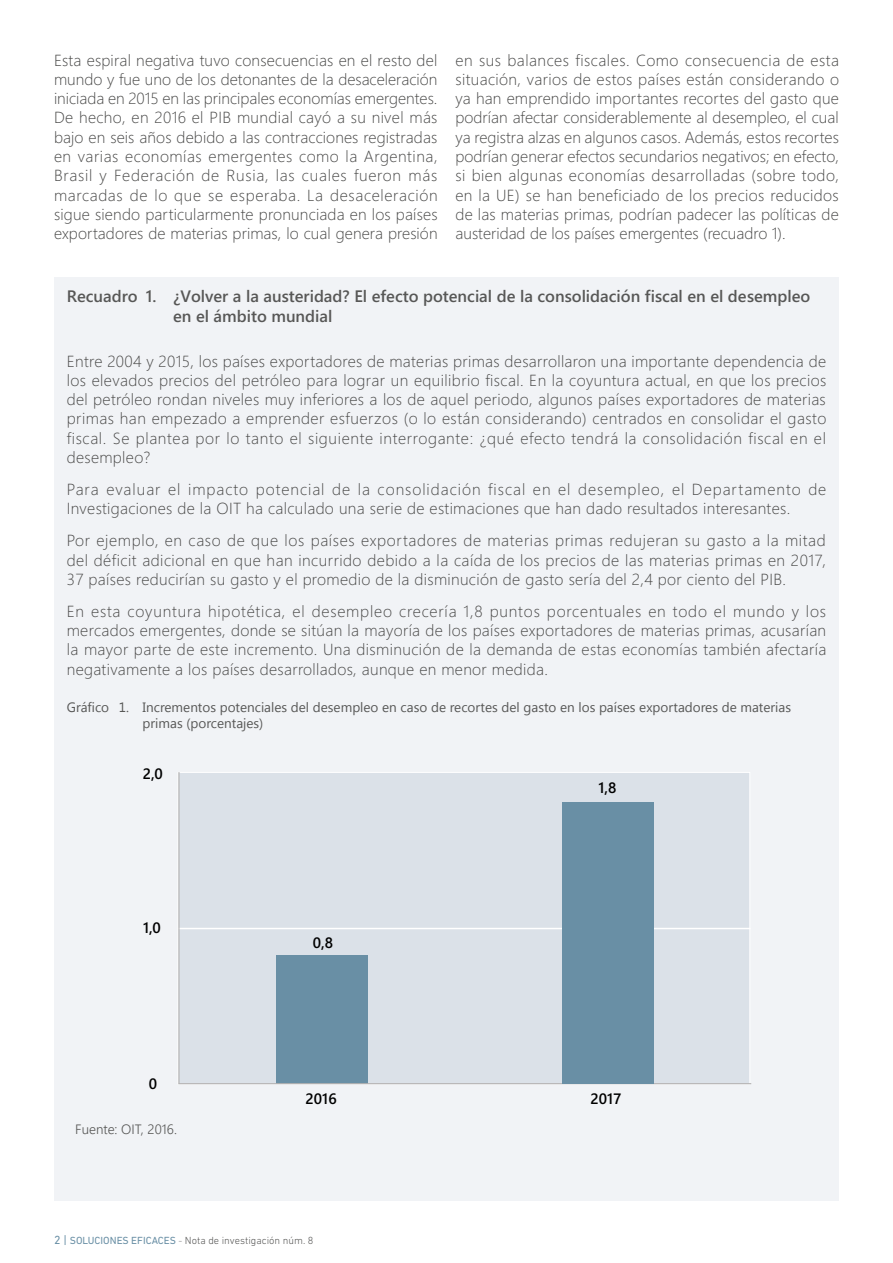
<style>
.page{position:relative;width:893px;height:1263px;background:#fff}
.page>*{position:absolute;margin:0;border:0;box-sizing:border-box;transform-origin:0 0}
.t1{font:600 16.5px/19.8px "Segoe WP";color:#575756}
.t2{font:300 16.05px/19.2px "Segoe WP";letter-spacing:.02em;color:#474746;text-align:justify}
.t3{font:600 15px "Segoe WP";color:#000}
.t4{font:13.5px/16.2px "Segoe UI";color:#575756}
.t5{font:300 13.5px "Segoe UI";color:#575756}
.t6{font:300 10.5px "DIN Next LT Pro";color:#575756}
.s1{font-weight:400;font-size:12px;color:#698fa5}
.s2{font-weight:400;color:#698fa5}
.s3{color:#878787}
</style>
<div class="page">
<div style="left:54px;top:277px;width:785px;height:924px;background:#f1f3f6"></div>
<div style="left:178px;top:772px;width:572px;height:312px;background:#dbe1e8;border:1px solid #fff"></div>
<div style="left:276px;top:955px;width:91px;height:129px;background:#698fa5"></div>
<hr style="left:178px;top:928px;width:573px;height:1px;background:#fff">
<hr style="left:178px;top:1083px;width:573px;height:1px;background:#b3b2b2">
<div style="left:562px;top:802px;width:91px;height:282px;background:#698fa5"></div>
<hr style="left:178px;top:772px;width:2px;height:312px;background:#b3b2b2">
<p class="t2" style="left:54px;top:50px;width:385px">Esta espiral negativa tuvo consecuencias en el resto del mundo y fue uno de los detonantes de la desaceleración iniciada en 2015 en las principales economías emergentes.<br>De hecho, en 2016 el PIB mundial cayó a su nivel más bajo en seis años debido a las contracciones registradas en varias economías emergentes como la Argentina, Brasil y Federación de Rusia, las cuales fueron más marcadas de lo que se esperaba. La desaceleración sigue siendo particularmente pronunciada en los países exportadores de materias primas, lo cual genera presión</p>
<p class="t2" style="left:455px;top:50px;width:385px">en sus balances fiscales. Como consecuencia de esta situación, varios de estos países están considerando o ya han emprendido importantes recortes del gasto que podrían afectar considerablemente al desempleo, el cual ya registra alzas en algunos casos. Además, estos recortes podrían generar efectos secundarios negativos; en efecto, si bien algunas economías desarrolladas (sobre todo, en la UE) se han beneficiado de los precios reducidos de las materias primas, podrían padecer las políticas de austeridad de los países emergentes (recuadro 1).</p>
<p class="t1" style="left:173px;top:285px;width:639px;text-indent:-106px">Recuadro 1. ¿Volver a la austeridad? El efecto potencial de la consolidación fiscal en el desempleo en el ámbito mundial</p>
<p class="t2" style="left:67px;top:351px;width:761px">Entre 2004 y 2015, los países exportadores de materias primas desarrollaron una importante dependencia de los elevados precios del petróleo para lograr un equilibrio fiscal. En la coyuntura actual, en que los precios del petróleo rondan niveles muy inferiores a los de aquel periodo, algunos países exportadores de materias primas han empezado a emprender esfuerzos (o lo están considerando) centrados en consolidar el gasto fiscal. Se plantea por lo tanto el siguiente interrogante: ¿qué efecto tendrá la consolidación fiscal en el desempleo?</p>
<p class="t2" style="left:67px;top:479px;width:761px">Para evaluar el impacto potencial de la consolidación fiscal en el desempleo, el Departamento de<br>Investigaciones de la OIT ha calculado una serie de estimaciones que han dado resultados interesantes.</p>
<p class="t2" style="left:67px;top:530px;width:761px">Por ejemplo, en caso de que los países exportadores de materias primas redujeran su gasto a la mitad del déficit adicional en que han incurrido debido a la caída de los precios de las materias primas en 2017, 37 países reducirían su gasto y el promedio de la disminución de gasto sería del 2,4 por ciento del PIB.</p>
<p class="t2" style="left:67px;top:601px;width:761px">En esta coyuntura hipotética, el desempleo crecería 1,8 puntos porcentuales en todo el mundo y los mercados emergentes, donde se sitúan la mayoría de los países exportadores de materias primas, acusarían la mayor parte de este incremento. Una disminución de la demanda de estas economías también afectaría negativamente a los países desarrollados, aunque en menor medida.</p>
<p class="t4" style="left:143px;top:698px;width:650px;text-indent:-76px">Gráfico 1. Incrementos potenciales del desempleo en caso de recortes del gasto en los países exportadores de materias primas (porcentajes)</p>
<p class="t3" style="left:143px;top:763px;width:22px">2,0</p>
<p class="t3" style="left:143px;top:917px;width:19px">1,0</p>
<p class="t3" style="left:149px;top:1074px;width:10px">0</p>
<p class="t5" style="left:75px;top:1119px;width:103px">Fuente: OIT, 2016.</p>
<p class="t3" style="left:313px;top:932px;width:22px">0,8</p>
<p class="t3" style="left:598px;top:778px;width:19px">1,8</p>
<p class="t3" style="left:306px;top:1088px;width:33px">2016</p>
<p class="t3" style="left:590px;top:1088px;width:33px">2017</p>
<p class="t6" style="left:54px;top:1235px;width:261px"><span class="s1">2 |</span> <span class="s2">SOLUCIONES EFICACES</span> <span class="s3">-</span> Nota de investigación núm. 8</p>
</div>
